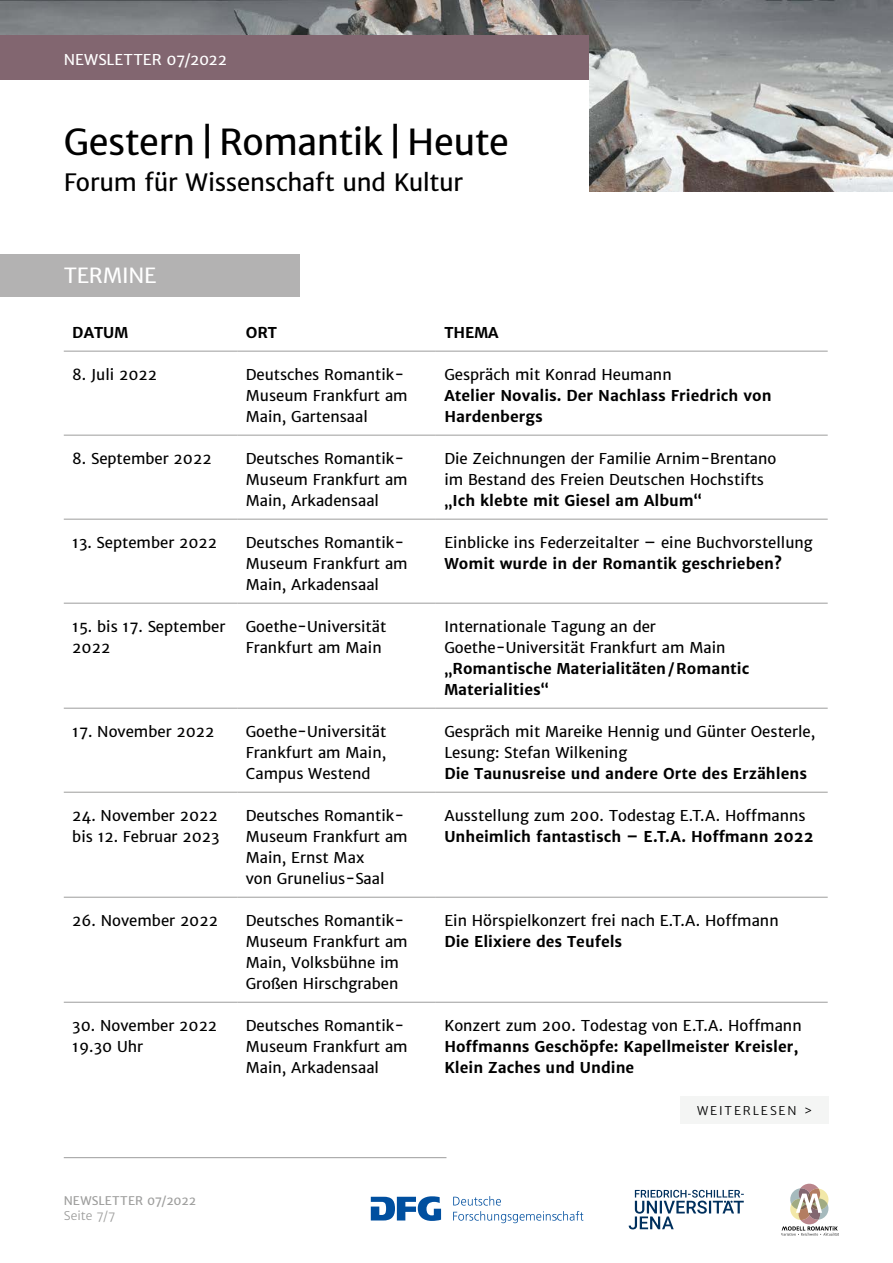
<style>
.page{position:relative;width:893px;height:1263px;background:#fff}
.page>*{position:absolute;margin:0;border:0;box-sizing:border-box;transform-origin:0 0}
.t1{font:36px "Merriweather Sans";letter-spacing:-.015em;color:#000}
.t2{font:24px "Merriweather Sans";letter-spacing:-.015em;color:#000}
.t3{font:21px "Merriweather Sans";letter-spacing:-.015em;color:#fff}
.t4{font:15px/21px "Merriweather Sans";color:#000}
.t5{font:700 15px/21px "Merriweather Sans";color:#000}
.t6{font:15px "Merriweather Sans";letter-spacing:-.005em;color:#fff}
.t7{font:12px "Merriweather Sans";letter-spacing:.005em;color:#9d9d9c}
.t8{font:12px "Merriweather Sans";letter-spacing:.155em;color:#000}
.t9{font:12px "Merriweather Sans";letter-spacing:.005em;color:#9d9d9c}
</style>
<div class="page">
<img style="left:0;top:0;width:893px;height:191px">
<div style="left:0;top:35px;width:589px;height:111px;background:#826670"></div>
<div style="left:0;top:81px;width:589px;height:118px;background:#fff"></div>
<svg style="left:629px;top:1190px;width:115px;height:39px"></svg>
<svg style="left:371px;top:1196px;width:70px;height:25px"></svg>
<svg style="left:453px;top:1196px;width:48px;height:9px"></svg>
<svg style="left:453px;top:1211px;width:130px;height:12px"></svg>
<svg style="left:781px;top:1184px;width:58px;height:51px"></svg>
<hr style="left:64px;top:1157px;width:382px;height:1px;background:#9d9d9c">
<div style="left:0;top:254px;width:300px;height:42px;background:#b3b2b2"></div>
<hr style="left:64px;top:351px;width:173px;height:1px;background:#9d9d9c">
<hr style="left:237px;top:351px;width:199px;height:1px;background:#9d9d9c">
<hr style="left:436px;top:351px;width:392px;height:1px;background:#9d9d9c">
<hr style="left:64px;top:435px;width:173px;height:1px;background:#9d9d9c">
<hr style="left:237px;top:435px;width:199px;height:1px;background:#9d9d9c">
<hr style="left:436px;top:435px;width:392px;height:1px;background:#9d9d9c">
<hr style="left:64px;top:519px;width:173px;height:1px;background:#9d9d9c">
<hr style="left:237px;top:519px;width:199px;height:1px;background:#9d9d9c">
<hr style="left:436px;top:519px;width:392px;height:1px;background:#9d9d9c">
<hr style="left:64px;top:603px;width:173px;height:1px;background:#9d9d9c">
<hr style="left:237px;top:603px;width:199px;height:1px;background:#9d9d9c">
<hr style="left:436px;top:603px;width:392px;height:1px;background:#9d9d9c">
<hr style="left:64px;top:708px;width:173px;height:1px;background:#9d9d9c">
<hr style="left:237px;top:708px;width:199px;height:1px;background:#9d9d9c">
<hr style="left:436px;top:708px;width:392px;height:1px;background:#9d9d9c">
<hr style="left:64px;top:897px;width:173px;height:1px;background:#9d9d9c">
<hr style="left:237px;top:897px;width:199px;height:1px;background:#9d9d9c">
<hr style="left:436px;top:897px;width:392px;height:1px;background:#9d9d9c">
<hr style="left:64px;top:1002px;width:173px;height:1px;background:#9d9d9c">
<hr style="left:237px;top:1002px;width:199px;height:1px;background:#9d9d9c">
<hr style="left:436px;top:1002px;width:392px;height:1px;background:#9d9d9c">
<hr style="left:64px;top:792px;width:173px;height:1px;background:#9d9d9c">
<hr style="left:237px;top:792px;width:199px;height:1px;background:#9d9d9c">
<hr style="left:436px;top:792px;width:392px;height:1px;background:#9d9d9c">
<div style="left:680px;top:1096px;width:149px;height:27px;background:#f4f5f4"></div>
<p class="t6" style="left:64px;top:50px;width:165px">NEWSLETTER 07/2022</p>
<h1 class="t1" style="left:64px;top:119px;width:447px">Gestern|Romantik|Heute</h1>
<h2 class="t2" style="left:64px;top:167px;width:401px">Forum für Wissenschaft und Kultur</h2>
<h3 class="t3" style="left:64px;top:262px;width:94px">TERMINE</h3>
<p class="t5" style="left:72px;top:322px;width:57px">DATUM</p>
<p class="t5" style="left:246px;top:322px;width:33px">ORT</p>
<p class="t5" style="left:444px;top:322px;width:56px">THEMA</p>
<p class="t4" style="left:72px;top:364px;width:86px">8. Juli 2022</p>
<p class="t4" style="left:246px;top:364px;width:163px">Deutsches Romantik-<br>Museum Frankfurt am<br>Main, Gartensaal</p>
<p class="t4" style="left:444px;top:364px;width:229px">Gespräch mit Konrad Heumann</p>
<p class="t5" style="left:444px;top:385px;width:329px">Atelier Novalis. Der Nachlass Friedrich von<br>Hardenbergs</p>
<p class="t4" style="left:72px;top:448px;width:141px">8. September 2022</p>
<p class="t4" style="left:246px;top:448px;width:163px">Deutsches Romantik-<br>Museum Frankfurt am<br>Main, Arkadensaal</p>
<p class="t4" style="left:444px;top:448px;width:334px">Die Zeichnungen der Familie Arnim-Brentano im Bestand des Freien Deutschen Hochstifts</p>
<p class="t5" style="left:444px;top:490px;width:259px">„Ich klebte mit Giesel am Album“</p>
<p class="t4" style="left:72px;top:532px;width:146px">13. September 2022</p>
<p class="t4" style="left:246px;top:532px;width:163px">Deutsches Romantik-<br>Museum Frankfurt am<br>Main, Arkadensaal</p>
<p class="t4" style="left:444px;top:532px;width:370px">Einblicke ins Federzeitalter – eine Buchvorstellung</p>
<p class="t5" style="left:444px;top:553px;width:339px">Womit wurde in der Romantik geschrieben?</p>
<p class="t4" style="left:72px;top:616px;width:155px">15. bis 17. September<br>2022</p>
<p class="t4" style="left:246px;top:616px;width:142px">Goethe-Universität<br>Frankfurt am Main</p>
<p class="t4" style="left:444px;top:616px;width:283px">Internationale Tagung an der<br>Goethe-Universität Frankfurt am Main</p>
<p class="t5" style="left:444px;top:658px;width:307px">„Romantische Materialitäten/Romantic<br>Materialities“</p>
<p class="t4" style="left:72px;top:721px;width:144px">17. November 2022</p>
<p class="t4" style="left:246px;top:721px;width:142px;text-align:justify">Goethe-Universität Frankfurt am Main, Campus Westend</p>
<p class="t4" style="left:444px;top:721px;width:372px">Gespräch mit Mareike Hennig und Günter Oesterle,<br>Lesung: Stefan Wilkening</p>
<p class="t5" style="left:444px;top:763px;width:364px">Die Taunusreise und andere Orte des Erzählens</p>
<p class="t4" style="left:72px;top:805px;width:149px">24. November 2022 bis 12. Februar 2023</p>
<p class="t4" style="left:246px;top:805px;width:163px">Deutsches Romantik-<br>Museum Frankfurt am<br>Main, Ernst Max<br>von Grunelius-Saal</p>
<p class="t4" style="left:444px;top:805px;width:363px">Ausstellung zum 200. Todestag E.T.A. Hoffmanns</p>
<p class="t5" style="left:444px;top:826px;width:371px">Unheimlich fantastisch – E.T.A. Hoffmann 2022</p>
<p class="t4" style="left:72px;top:910px;width:147px">26. November 2022</p>
<p class="t4" style="left:246px;top:910px;width:163px">Deutsches Romantik-<br>Museum Frankfurt am<br>Main, Volksbühne im<br>Großen Hirschgraben</p>
<p class="t4" style="left:444px;top:910px;width:336px">Ein Hörspielkonzert frei nach E.T.A. Hoffmann</p>
<p class="t5" style="left:444px;top:931px;width:179px">Die Elixiere des Teufels</p>
<p class="t4" style="left:72px;top:1015px;width:146px">30. November 2022<br>19.30 Uhr</p>
<p class="t4" style="left:246px;top:1015px;width:163px">Deutsches Romantik-<br>Museum Frankfurt am<br>Main, Arkadensaal</p>
<p class="t4" style="left:444px;top:1015px;width:359px">Konzert zum 200. Todestag von E.T.A. Hoffmann</p>
<p class="t5" style="left:444px;top:1036px;width:356px">Hoffmanns Geschöpfe: Kapellmeister Kreisler,<br>Klein Zaches und Undine</p>
<p class="t8" style="left:697px;top:1104px;width:116px">WEITERLESEN &gt;</p>
<p class="t7" style="left:64px;top:1193px;width:134px">NEWSLETTER 07/2022</p>
<p class="t9" style="left:64px;top:1209px;width:53px">Seite 7/7</p>
</div>
